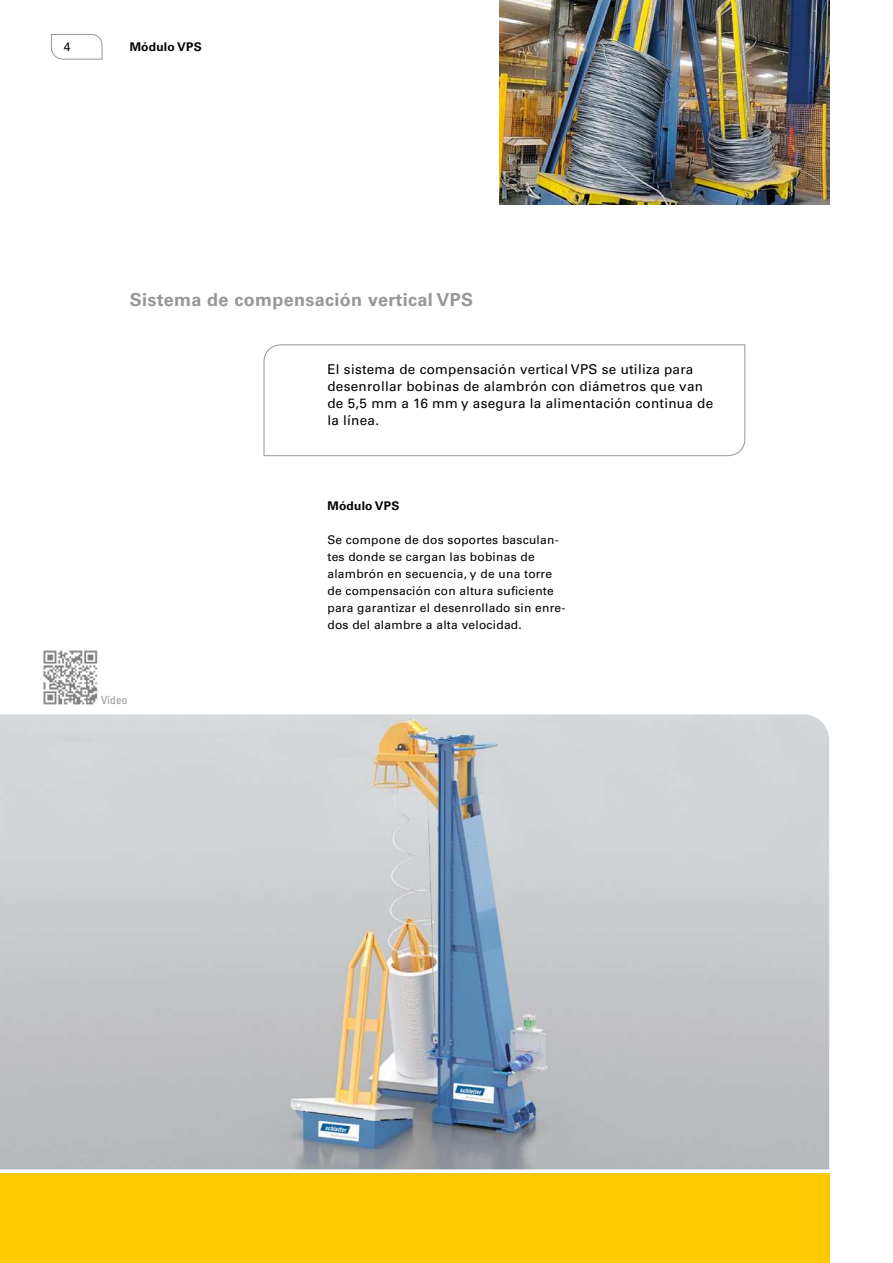
<style>
.page{position:relative;width:893px;height:1263px;background:#fff}
.page>*{position:absolute;margin:0;border:0;box-sizing:border-box;transform-origin:0 0}
.t1{font:700 18px "Univers LTCYR 65";letter-spacing:.02em;color:#969798}
.t2{font:13.5px/17px "Univers LTCYR 55 Roman";letter-spacing:.02em;color:#000}
.t3{font:12px/17px "Univers LTCYR 55 Roman";letter-spacing:.02em;color:#000}
.t4{font:700 12px "Univers LTCYR 65";letter-spacing:.02em;color:#000}
.t5{font:condensed 11.25px "Univers LTCYR 57";letter-spacing:.02em;color:#969798}
</style>
<div class="page">
<svg style="left:51px;top:34px;width:52px;height:26px"></svg>
<div style="left:0;top:1174px;width:829px;height:89px;background:#fec900"></div>
<img style="left:500px;top:0;width:329px;height:204px">
<img style="left:0;top:714px;width:829px;height:455px">
<svg style="left:263px;top:344px;width:483px;height:112px"></svg>
<img style="left:43px;top:650px;width:55px;height:55px">
<p class="t3" style="left:64px;top:38px;width:8px">4</p>
<p class="t4" style="left:130px;top:38px;width:73px">Módulo VPS</p>
<h1 class="t1" style="left:130px;top:287px;width:345px">Sistema de compensación vertical VPS</h1>
<p class="t2" style="left:327px;top:360px;width:387px">El sistema de compensación vertical VPS se utiliza para desenrollar bobinas de alambrón con diámetros que van de 5,5 mm a 16 mm y asegura la alimentación continua de la línea.</p>
<p class="t5" style="left:101px;top:693px;width:28px">Vídeo</p>
<p class="t4" style="left:327px;top:498px;width:73px">Módulo VPS</p>
<p class="t3" style="left:327px;top:531px;width:240px">Se compone de dos soportes basculan&shy;tes donde se cargan las bobinas de alambrón en secuencia, y de una torre de compensación con altura suficiente para garantizar el desenrollado sin enre&shy;dos del alambre a alta velocidad.</p>
</div>
